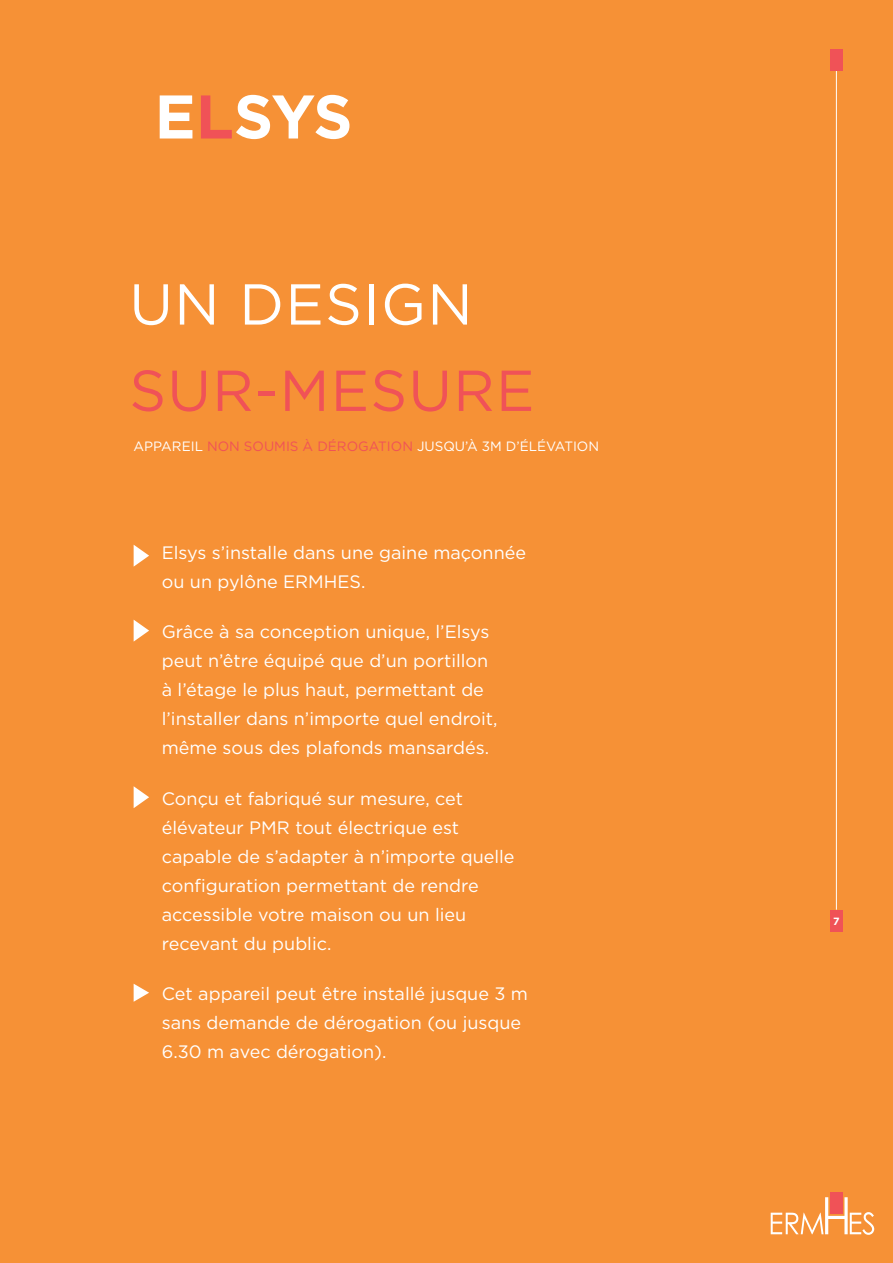
<style>
.page{position:relative;width:893px;height:1263px;background:#f69136}
.page>*{position:absolute;margin:0;border:0;box-sizing:border-box;transform-origin:0 0}
.t1{font:700 61.5px "Gotham";letter-spacing:-.015em;color:#fff}
.t2{font:57.6px "Gotham";letter-spacing:.02em;color:#f05257}
.t3{font:57.6px "Gotham";letter-spacing:.02em;color:#fff}
.t4{font:18px/29px "Gotham";color:#fff}
.t5{font:13.5px "Gotham";color:#fff}
.t6{font:700 10.5px "Gotham";color:#fff}
.s1{color:#f05257}
</style>
<div class="page">
<hr style="left:836px;top:60px;width:1px;height:850px;background:#fff">
<div style="left:830px;top:49px;width:13px;height:22px;background:#f05257"></div>
<div style="left:830px;top:910px;width:13px;height:21px;background:#f05257"></div>
<svg style="left:134px;top:545px;width:15px;height:22px"></svg>
<svg style="left:134px;top:786px;width:15px;height:22px"></svg>
<svg style="left:134px;top:620px;width:15px;height:22px"></svg>
<svg style="left:134px;top:984px;width:15px;height:18px"></svg>
<svg style="left:771px;top:1197px;width:103px;height:38px"></svg>
<div style="left:830px;top:1192px;width:13px;height:22px;background:#f05257"></div>
<h1 class="t1" style="left:155px;top:82px;width:200px">E<span class="s1">L</span>SYS</h1>
<h2 class="t3" style="left:129px;top:273px;width:345px">UN DESIGN</h2>
<h2 class="t2" style="left:129px;top:359px;width:407px">SUR-MESURE</h2>
<p class="t5" style="left:134px;top:439px;width:467px">APPAREIL <span class="s1">NON SOUMIS À DÉROGATION</span> JUSQU’À 3M D’ÉLÉVATION</p>
<p class="t4" style="left:162px;top:538px;width:366px">Elsys s’installe dans une gaine maçonnée ou un pylône ERMHES.</p>
<p class="t4" style="left:162px;top:618px;width:337px">Grâce à sa conception unique, l’Elsys peut n’être équipé que d’un portillon à l’étage le plus haut, permettant de l’installer dans n’importe quel endroit, même sous des plafonds mansardés.</p>
<p class="t4" style="left:162px;top:784px;width:354px">Conçu et fabriqué sur mesure, cet élévateur PMR tout électrique est capable de s’adapter à n’importe quelle configuration permettant de rendre accessible votre maison ou un lieu recevant du public.</p>
<p class="t4" style="left:162px;top:979px;width:368px">Cet appareil peut être installé jusque 3 m sans demande de dérogation (ou jusque<br>6.30 m avec dérogation).</p>
<p class="t6" style="left:833px;top:915px;width:8px">7</p>
</div>
